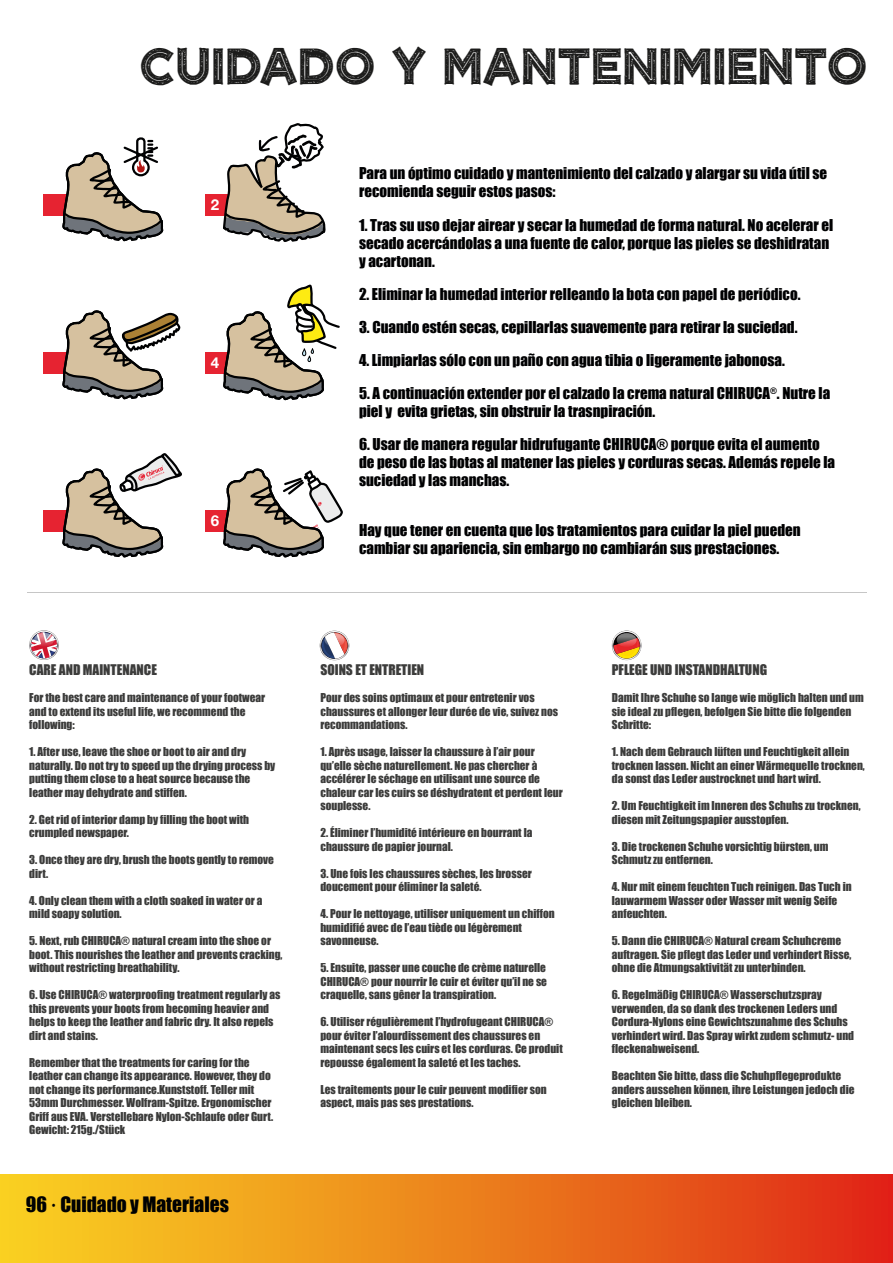
<style>
.page{position:relative;width:893px;height:1263px;background:#fff}
.page>*{position:absolute;margin:0;border:0;box-sizing:border-box;transform-origin:0 0}
.t1{font:40.5px "CF Tangerine Grunge";color:#1c1c1b}
.t2{font:19.5px "Impact";color:#000102}
.t3{font:700 15.15px "Helvetica Neue LT Std";color:#fff}
.t4{font:15px/18px "Impact";color:#000102}
.t5{font:13.5px "Impact";color:#3c3c3b}
.t6{font:11.25px/13.5px "Impact";color:#3c3c3b}
</style>
<div class="page">
<div style="left:0;top:1174px;width:893px;height:89px;background:linear-gradient(to right,#fad822,#e02917)"></div>
<div style="left:44px;top:194px;width:57px;height:22px;background:#e62331"></div>
<div style="left:44px;top:352px;width:57px;height:22px;background:#e62331"></div>
<div style="left:44px;top:510px;width:57px;height:22px;background:#e62331"></div>
<div style="left:205px;top:194px;width:57px;height:22px;background:#e62331"></div>
<div style="left:205px;top:352px;width:57px;height:22px;background:#e62331"></div>
<div style="left:205px;top:510px;width:57px;height:22px;background:#e62331"></div>
<svg style="left:62px;top:137px;width:102px;height:105px"></svg>
<svg style="left:223px;top:123px;width:103px;height:119px"></svg>
<svg style="left:62px;top:310px;width:119px;height:90px"></svg>
<svg style="left:223px;top:285px;width:117px;height:116px"></svg>
<svg style="left:62px;top:453px;width:120px;height:105px"></svg>
<svg style="left:223px;top:468px;width:120px;height:90px"></svg>
<svg style="left:320px;top:631px;width:29px;height:29px"></svg>
<svg style="left:325px;top:633px;width:19px;height:14px"></svg>
<svg style="left:612px;top:631px;width:29px;height:29px"></svg>
<svg style="left:617px;top:633px;width:20px;height:14px"></svg>
<svg style="left:29px;top:630px;width:30px;height:30px"></svg>
<svg style="left:29px;top:631px;width:30px;height:28px"></svg>
<svg style="left:34px;top:633px;width:20px;height:14px"></svg>
<hr style="left:27px;top:592px;width:840px;height:1px;background:#c6c6c6">
<h1 class="t1" style="left:139px;top:45px;width:729px">CUIDADO Y MANTENIMIENTO</h1>
<h3 class="t3" style="left:211px;top:195px;width:10px">2</h3>
<h3 class="t3" style="left:211px;top:353px;width:10px">4</h3>
<h3 class="t3" style="left:211px;top:511px;width:10px">6</h3>
<h3 class="t4" style="left:359px;top:164px;width:470px">Para un óptimo cuidado y mantenimiento del calzado y alargar su vida útil se recomienda seguir estos pasos:</h3>
<h3 class="t4" style="left:359px;top:216px;width:476px">1. Tras su uso dejar airear y secar la humedad de forma natural. No acelerar el secado acercándolas a una fuente de calor, porque las pieles se deshidratan y acartonan.</h3>
<h3 class="t4" style="left:359px;top:285px;width:443px">2. Eliminar la humedad interior relleando la bota con papel de periódico.</h3>
<h3 class="t4" style="left:359px;top:318px;width:440px">3. Cuando estén secas, cepillarlas suavemente para retirar la suciedad.</h3>
<h3 class="t4" style="left:359px;top:351px;width:427px">4. Limpiarlas sólo con un paño con agua tibia o ligeramente jabonosa.</h3>
<h3 class="t4" style="left:359px;top:384px;width:473px">5. A continuación extender por el calzado la crema natural CHIRUCA<sup>®</sup>. Nutre la piel y evita grietas, sin obstruir la trasnpiración.</h3>
<h3 class="t4" style="left:359px;top:435px;width:478px">6. Usar de manera regular hidrufugante CHIRUCA® porque evita el aumento de peso de las botas al matener las pieles y corduras secas. Además repele la suciedad y las manchas.</h3>
<h3 class="t4" style="left:359px;top:521px;width:443px">Hay que tener en cuenta que los tratamientos para cuidar la piel pueden cambiar su apariencia, sin embargo no cambiarán sus prestaciones.</h3>
<p class="t5" style="left:29px;top:659px;width:129px">CARE AND MAINTENANCE</p>
<p class="t6" style="left:29px;top:691px;width:238px">For the best care and maintenance of your footwear and to extend its useful life, we recommend the following:</p>
<p class="t6" style="left:29px;top:745px;width:247px">1. After use, leave the shoe or boot to air and dry naturally. Do not try to speed up the drying process by putting them close to a heat source because the leather may dehydrate and stiffen.</p>
<p class="t6" style="left:29px;top:812px;width:221px">2. Get rid of interior damp by filling the boot with crumpled newspaper.</p>
<p class="t6" style="left:29px;top:853px;width:246px">3. Once they are dry, brush the boots gently to remove dirt.</p>
<p class="t6" style="left:29px;top:893px;width:235px">4. Only clean them with a cloth soaked in water or a mild soapy solution.</p>
<p class="t6" style="left:29px;top:934px;width:255px">5. Next, rub CHIRUCA® natural cream into the shoe or boot. This nourishes the leather and prevents cracking, without restricting breathability.</p>
<p class="t6" style="left:29px;top:988px;width:253px">6. Use CHIRUCA® waterproofing treatment regularly as this prevents your boots from becoming heavier and helps to keep the leather and fabric dry. It also repels dirt and stains.</p>
<p class="t6" style="left:29px;top:1055px;width:245px">Remember that the treatments for caring for the leather can change its appearance. However, they do not change its performance.Kunststoff. Teller mit 53mm Durchmesser. Wolfram-Spitze. Ergonomischer Griff aus EVA. Verstellebare Nylon-Schlaufe oder Gurt.<br>Gewicht: 215g./Stück</p>
<h2 class="t2" style="left:26px;top:1189px;width:204px">96 · Cuidado y Materiales</h2>
<p class="t5" style="left:320px;top:659px;width:105px">SOINS ET ENTRETIEN</p>
<p class="t6" style="left:320px;top:691px;width:239px">Pour des soins optimaux et pour entretenir vos chaussures et allonger leur durée de vie, suivez nos recommandations.</p>
<p class="t6" style="left:320px;top:745px;width:244px">1. Après usage, laisser la chaussure à l’air pour qu’elle sèche naturellement. Ne pas chercher à accélérer le séchage en utilisant une source de chaleur car les cuirs se déshydratent et perdent leur souplesse.</p>
<p class="t6" style="left:320px;top:826px;width:214px">2. Éliminer l’humidité intérieure en bourrant la chaussure de papier journal.</p>
<p class="t6" style="left:320px;top:866px;width:213px">3. Une fois les chaussures sèches, les brosser doucement pour éliminer la saleté.</p>
<p class="t6" style="left:320px;top:907px;width:236px">4. Pour le nettoyage, utiliser uniquement un chiffon humidifié avec de l’eau tiède ou légèrement savonneuse.</p>
<p class="t6" style="left:320px;top:961px;width:228px;text-align:justify">5. Ensuite, passer une couche de crème naturelle CHIRUCA® pour nourrir le cuir et éviter qu’il ne se craquelle, sans gêner la transpiration.</p>
<p class="t6" style="left:320px;top:1015px;width:244px">6. Utiliser régulièrement l’hydrofugeant CHIRUCA® pour éviter l’alourdissement des chaussures en maintenant secs les cuirs et les corduras. Ce produit repousse également la saleté et les taches.</p>
<p class="t6" style="left:320px;top:1082px;width:228px">Les traitements pour le cuir peuvent modifier son aspect, mais pas ses prestations.</p>
<p class="t5" style="left:612px;top:659px;width:157px">PFLEGE UND INSTANDHALTUNG</p>
<p class="t6" style="left:612px;top:691px;width:253px">Damit Ihre Schuhe so lange wie möglich halten und um sie ideal zu pflegen, befolgen Sie bitte die folgenden<br>Schritte:</p>
<p class="t6" style="left:612px;top:745px;width:254px">1. Nach dem Gebrauch lüften und Feuchtigkeit allein trocknen lassen. Nicht an einer Wärmequelle trocknen, da sonst das Leder austrocknet und hart wird.</p>
<p class="t6" style="left:612px;top:799px;width:250px">2. Um Feuchtigkeit im Inneren des Schuhs zu trocknen, diesen mit Zeitungspapier ausstopfen.</p>
<p class="t6" style="left:612px;top:839px;width:218px">3. Die trockenen Schuhe vorsichtig bürsten, um<br>Schmutz zu entfernen.</p>
<p class="t6" style="left:612px;top:880px;width:241px">4. Nur mit einem feuchten Tuch reinigen. Das Tuch in lauwarmem Wasser oder Wasser mit wenig Seife anfeuchten.</p>
<p class="t6" style="left:612px;top:934px;width:241px">5. Dann die CHIRUCA® Natural cream Schuhcreme auftragen. Sie pflegt das Leder und verhindert Risse, ohne die Atmungsaktivität zu unterbinden.</p>
<p class="t6" style="left:612px;top:988px;width:244px">6. Regelmäßig CHIRUCA® Wasserschutzspray verwenden, da so dank des trockenen Leders und Cordura-Nylons eine Gewichtszunahme des Schuhs verhindert wird. Das Spray wirkt zudem schmutz- und fleckenabweisend.</p>
<p class="t6" style="left:612px;top:1069px;width:244px">Beachten Sie bitte, dass die Schuhpflegeprodukte anders aussehen können, ihre Leistungen jedoch die gleichen bleiben.</p>
</div>
